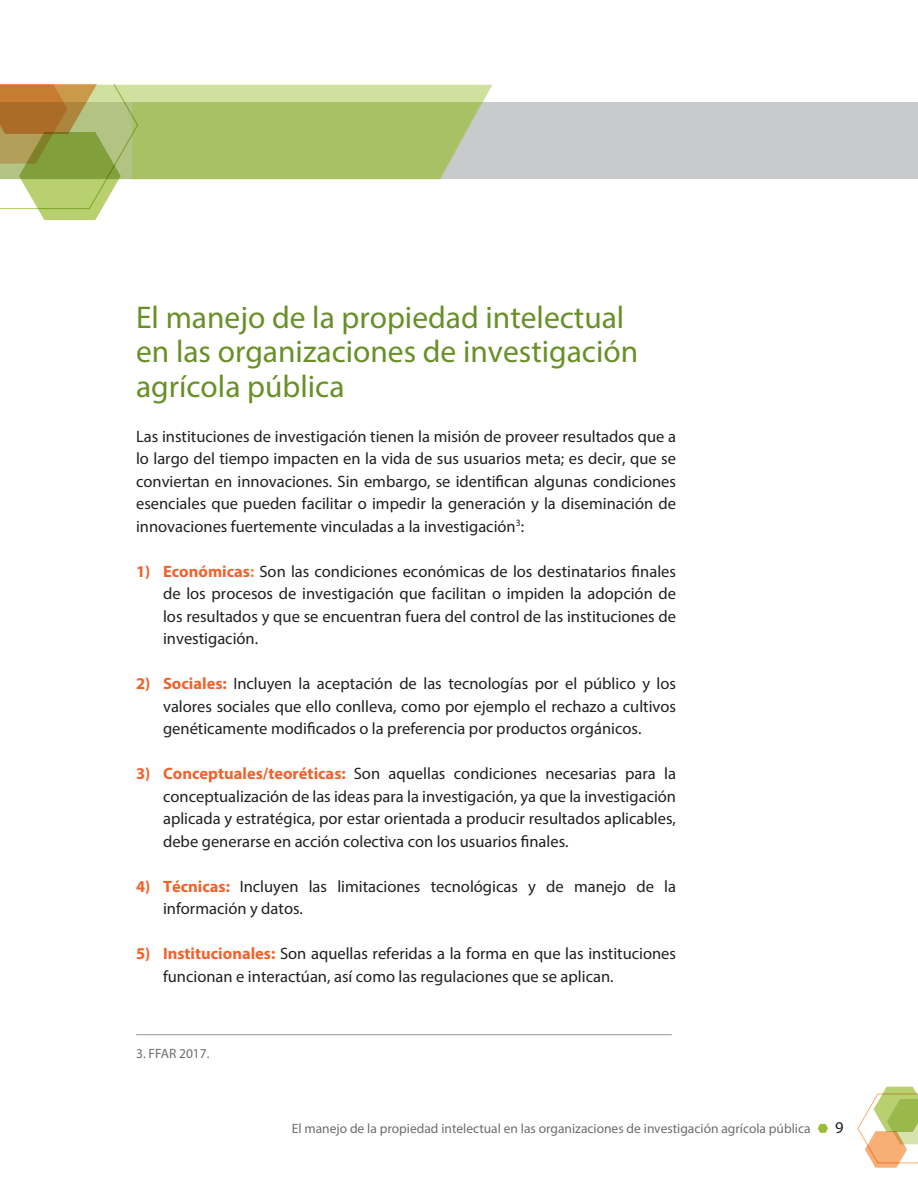
<style>
.page{position:relative;width:918px;height:1188px;background:#fff}
.page>*{position:absolute;margin:0;border:0;box-sizing:border-box;transform-origin:0 0}
.Título_1{font:31.5px/34.5px "Myriad Pro";color:#689027}
.Párrafo_de_lista_F5{font:16.5px/22.5px "Myriad Pro";color:#231f20;text-align:justify}
.t1{font:13.5px "Myriad Pro";color:#6c6d70}
.s1{font-weight:700;color:#f2622c}
.s2{font-weight:700;color:#f68d3c}
</style>
<div class="page">
<svg style="left:857px;top:1087px;width:61px;height:81px"></svg>
<svg style="left:818px;top:1124px;width:10px;height:9px"></svg>
<div style="left:0;top:103px;width:918px;height:76px;background:#c9cacc"></div>
<svg style="left:0;top:85px;width:481px;height:135px"></svg>
<hr style="left:136px;top:1034px;width:536px;height:1px;background:#939598">
<p class="Título_1" style="left:136px;top:300px;width:504px">El manejo de la propiedad intelectual en las organizaciones de investigación agrícola pública</p>
<p class="Párrafo_de_lista_F5" style="left:136px;top:425px;width:542px">Las instituciones de investigación tienen la misión de proveer resultados que a lo largo del tiempo impacten en la vida de sus usuarios meta; es decir, que se conviertan en innovaciones. Sin embargo, se identifican algunas condiciones esenciales que pueden facilitar o impedir la generación y la diseminación de innovaciones fuertemente vinculadas a la investigación<sup>3</sup>:</p>
<p class="Párrafo_de_lista_F5" style="left:163px;top:560px;width:515px;text-indent:-27px"><span class="s1">1) Económicas</span><span class="s2">:</span> Son las condiciones económicas de los destinatarios finales de los procesos de investigación que facilitan o impiden la adopción de los resultados y que se encuentran fuera del control de las instituciones de investigación.</p>
<p class="Párrafo_de_lista_F5" style="left:163px;top:672px;width:515px;text-indent:-27px"><span class="s1">2) Sociales:</span> Incluyen la aceptación de las tecnologías por el público y los valores sociales que ello conlleva, como por ejemplo el rechazo a cultivos genéticamente modificados o la preferencia por productos orgánicos.</p>
<p class="Párrafo_de_lista_F5" style="left:163px;top:762px;width:515px;text-indent:-27px"><span class="s1">3) Conceptuales/teoréticas:</span> Son aquellas condiciones necesarias para la conceptualización de las ideas para la investigación, ya que la investigación aplicada y estratégica, por estar orientada a producir resultados aplicables, debe generarse en acción colectiva con los usuarios finales.</p>
<p class="Párrafo_de_lista_F5" style="left:163px;top:875px;width:515px;text-indent:-27px"><span class="s1">4) Técnicas:</span> Incluyen las limitaciones tecnológicas y de manejo de la información y datos.</p>
<p class="Párrafo_de_lista_F5" style="left:163px;top:942px;width:515px;text-indent:-27px"><span class="s1">5) Institucionales:</span> Son aquellas referidas a la forma en que las instituciones funcionan e interactúan, así como las regulaciones que se aplican.</p>
<p class="t1" style="left:136px;top:1045px;width:75px">3. FFAR 2017.</p>
<p class="t1" style="left:292px;top:1120px;width:520px">El manejo de la propiedad intelectual en las organizaciones de investigación agrícola pública</p>
<p class="Párrafo_de_lista_F5" style="left:835px;top:1116px;width:10px">9</p>
</div>
